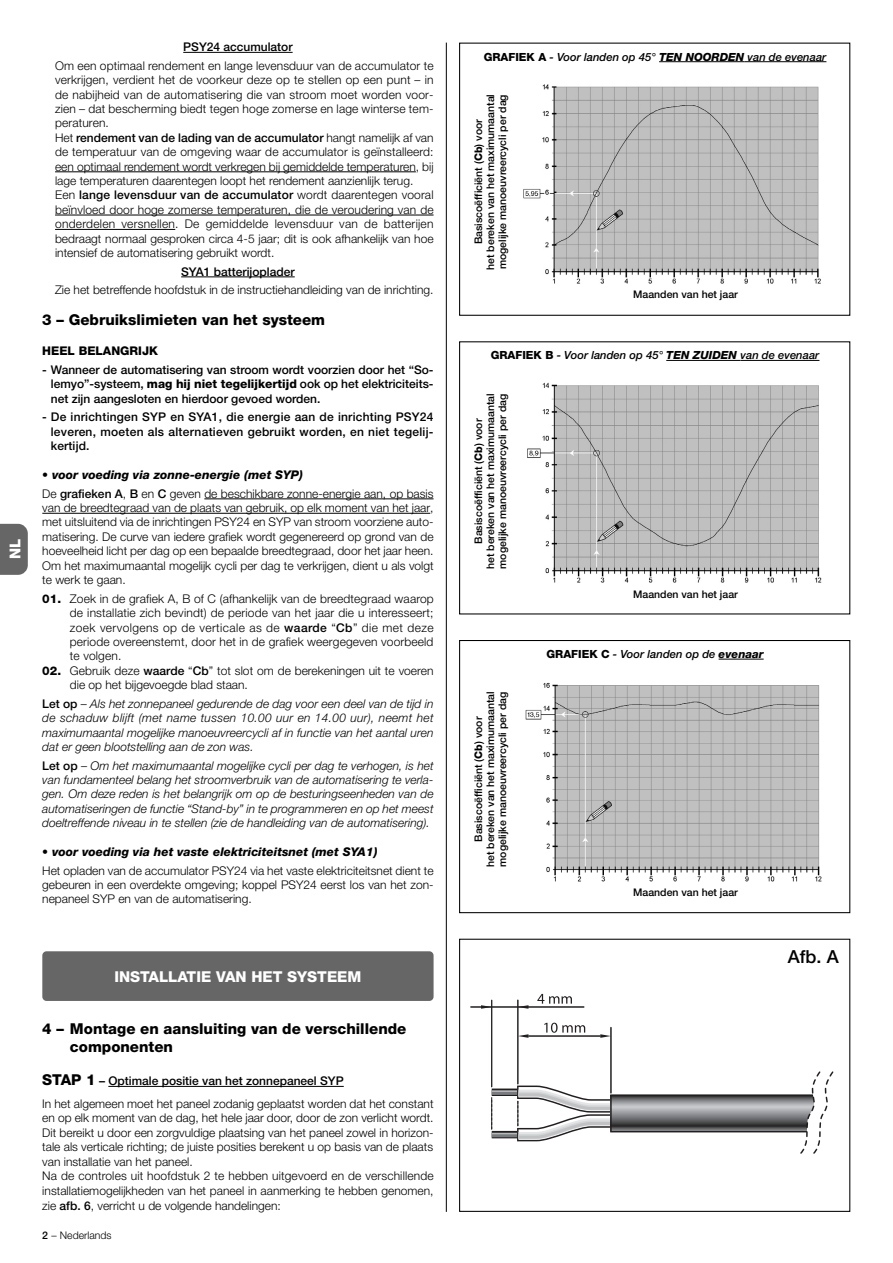
<style>
.page{position:relative;width:893px;height:1263px;background:#fff}
.page>*{position:absolute;margin:0;border:0;box-sizing:border-box;transform-origin:0 0}
.t1{font:500 18px "Helvetica Neue";color:#000}
.t2{font:800 15px/18.1px "Helvetica Neue";color:#000}
.t3{font:800 15px "Helvetica Neue";color:#fff}
.t4{font:300 12px/14.4px "Helvetica Neue";color:#000}
.t5{font:italic 300 12px/14.4px "Helvetica Neue";color:#000;text-align:justify}
.t6{font:500 12px/14.4px "Helvetica Neue";color:#000;text-align:justify}
.t7{font:italic 800 12px "Helvetica Neue";color:#000}
.t8{font:800 12px "Helvetica Neue";color:#000}
.t9{font:italic 500 11.25px "Helvetica Neue";color:#000}
.t10{font:500 10.5px/12px "Helvetica Neue";color:#000;text-align:center}
.t11{font:300 10.5px "Helvetica Neue";color:#000}
.s1{font-weight:500}
.s2{font-weight:800}
.s3{font-weight:800;font-style:italic}
.s4{font-weight:500;font-style:normal}
.s5{font-style:normal}
.s6{font-weight:800;font-size:15px}
.s7{font-weight:800;font-style:normal}
</style>
<div class="page">
<hr style="left:108px;top:1086px;width:236px;height:1px;background:#000">
<div style="left:42px;top:951px;width:391px;height:50px;background:#666;border-radius:4px"></div>
<hr style="left:446px;top:43px;width:1px;height:1169px;background:#000">
<svg style="left:0;top:524px;width:28px;height:51px"></svg>
<img style="left:523px;top:84px;width:298px;height:200px">
<div style="left:459px;top:43px;width:391px;height:273px;border:1px solid #000"></div>
<hr style="left:659px;top:61px;width:85px;height:1px;background:#000">
<hr style="left:744px;top:61px;width:82px;height:1px;background:#000">
<img style="left:527px;top:382px;width:295px;height:201px">
<hr style="left:666px;top:360px;width:74px;height:1px;background:#000">
<hr style="left:740px;top:360px;width:79px;height:1px;background:#000">
<img style="left:525px;top:682px;width:297px;height:200px">
<div style="left:459px;top:640px;width:391px;height:273px;border:1px solid #000"></div>
<hr style="left:719px;top:659px;width:45px;height:1px;background:#000">
<svg style="left:629px;top:1096px;width:167px;height:34px"></svg>
<div style="left:610px;top:1094px;width:239px;height:38px;border:1px solid #231f20"></div>
<hr style="left:517px;top:1000px;width:1px;height:84px;background:#231f20">
<hr style="left:610px;top:1027px;width:1px;height:66px;background:#231f20">
<hr style="left:528px;top:1036px;width:72px;height:1px;background:#231f20">
<svg style="left:518px;top:1034px;width:10px;height:4px"></svg>
<svg style="left:600px;top:1034px;width:11px;height:4px"></svg>
<hr style="left:491px;top:1000px;width:1px;height:87px;background:#231f20">
<svg style="left:491px;top:1079px;width:138px;height:63px"></svg>
<hr style="left:471px;top:1007px;width:113px;height:1px;background:#231f20">
<svg style="left:481px;top:1005px;width:10px;height:4px"></svg>
<svg style="left:518px;top:1005px;width:10px;height:4px"></svg>
<svg style="left:537px;top:994px;width:35px;height:10px"></svg>
<svg style="left:544px;top:1023px;width:41px;height:10px"></svg>
<svg style="left:796px;top:1071px;width:52px;height:83px"></svg>
<div style="left:459px;top:939px;width:391px;height:273px;border:1px solid #000"></div>
<hr style="left:183px;top:52px;width:110px;height:1px;background:#000">
<hr style="left:55px;top:172px;width:361px;height:1px;background:#000">
<hr style="left:55px;top:215px;width:378px;height:1px;background:#000">
<hr style="left:55px;top:229px;width:120px;height:1px;background:#000">
<hr style="left:181px;top:277px;width:114px;height:1px;background:#000">
<hr style="left:204px;top:499px;width:229px;height:1px;background:#000">
<hr style="left:42px;top:513px;width:388px;height:1px;background:#000">
<p class="t3" style="left:10px;top:559px;width:22px;rotate:-90deg">NL</p>
<p class="t6" style="left:183px;top:41px;width:111px">PSY24 accumulator</p>
<p class="t4" style="left:55px;top:59px;width:380px">Om een optimaal rendement en lange levensduur van de accumulator te verkrijgen, verdient het de voorkeur deze op te stellen op een punt – in de nabijheid van de automatisering die van stroom moet worden voor&shy;zien – dat bescherming biedt tegen hoge zomerse en lage winterse tem&shy;peraturen.<br>Het <span class="s1">rendement van de lading van de accumulator</span> hangt namelijk af van de temperatuur van de omgeving waar de accumulator is geïnstalleerd: een optimaal rendement wordt verkregen bij gemiddelde temperaturen, bij lage temperaturen daarentegen loopt het rendement aanzienlijk terug.<br>Een <span class="s1">lange levensduur van de accumulator</span> wordt daarentegen vooral beïnvloed door hoge zomerse temperaturen, die de veroudering van de onderdelen versnellen. De gemiddelde levensduur van de batterijen bedraagt normaal gesproken circa 4-5 jaar; dit is ook afhankelijk van hoe intensief de automatisering gebruikt wordt.</p>
<p class="t6" style="left:181px;top:265px;width:115px">SYA1 batterijoplader</p>
<p class="t4" style="left:55px;top:284px;width:380px">Zie het betreffende hoofdstuk in de instructiehandleiding van de inrichting.</p>
<p class="t2" style="left:42px;top:312px;width:284px">3 – Gebruikslimieten van het systeem</p>
<p class="t8" style="left:42px;top:347px;width:117px">HEEL BELANGRIJK</p>
<p class="t6" style="left:51px;top:364px;width:384px;text-indent:-8px">- Wanneer de automatisering van stroom wordt voorzien door het “So - lemyo”-systeem, <span class="s2">mag hij niet tegelijkertijd</span> ook op het elektriciteits&shy;net zijn aangesloten en hierdoor gevoed worden.</p>
<p class="t6" style="left:51px;top:411px;width:384px;text-indent:-8px">- De inrichtingen SYP en SYA1, die energie aan de inrichting PSY24 leveren, moeten als alternatieven gebruikt worden, en niet tegelij&shy;kertijd.</p>
<p class="t4" style="left:42px;top:467px;width:393px;line-height:18.6px"><span class="s3">• voor voeding via zonne-energie (met SYP)<br></span>De <span class="s1">grafieken A</span>, <span class="s1">B</span> en <span class="s1">C</span> geven de beschikbare zonne-energie aan, op basis</p>
<p class="t4" style="left:42px;top:502px;width:393px;text-align:justify">van de breedtegraad van de plaats van gebruik, op elk moment van het jaar, met uitsluitend via de inrichtingen PSY24 en SYP van stroom voorziene auto&shy;matisering. De curve van iedere grafiek wordt gegenereerd op grond van de hoeveelheid licht per dag op een bepaalde breedtegraad, door het jaar heen.<br>Om het maximumaantal mogelijk cycli per dag te verkrijgen, dient u als volgt te werk te gaan.</p>
<p class="t4" style="left:70px;top:592px;width:365px;text-align:justify;text-indent:-28px"><span class="s2">01.</span> Zoek in de grafiek A, B of C (afhankelijk van de breedtegraad waarop de installatie zich bevindt) de periode van het jaar die u interesseert; zoek vervolgens op de verticale as de <span class="s1">waarde</span> “<span class="s1">Cb</span>” die met deze periode overeenstemt, door het in de grafiek weergegeven voorbeeld te volgen.</p>
<p class="t4" style="left:70px;top:664px;width:365px;text-indent:-28px"><span class="s2">02.</span> Gebruik deze <span class="s1">waarde</span> “<span class="s1">Cb</span>” tot slot om de berekeningen uit te voeren die op het bijgevoegde blad staan.</p>
<p class="t5" style="left:42px;top:697px;width:393px"><span class="s4">Let op</span> <span class="s5">–</span> Als het zonnepaneel gedurende de dag voor een deel van de tijd in de schaduw blijft (met name tussen 10.00 uur en 14.00 uur), neemt het maximumaantal mogelijke manoeuvreercycli af in functie van het aantal uren dat er geen blootstelling aan de zon was.</p>
<p class="t5" style="left:42px;top:759px;width:393px"><span class="s4">Let op</span> <span class="s5">–</span> Om het maximumaantal mogelijke cycli per dag te verhogen, is het van fundamenteel belang het stroomverbruik van de automatisering te verla&shy;gen. Om deze reden is het belangrijk om op de besturingseenheden van de automatiseringen de functie “Stand-by” in te programmeren en op het meest doeltreffende niveau in te stellen (zie de handleiding van de automatisering).</p>
<p class="t7" style="left:42px;top:847px;width:337px">• voor voeding via het vaste elektriciteitsnet (met SYA1)</p>
<p class="t4" style="left:42px;top:864px;width:393px;text-align:justify">Het opladen van de accumulator PSY24 via het vaste elektriciteitsnet dient te gebeuren in een overdekte omgeving; koppel PSY24 eerst los van het zon&shy;nepaneel SYP en van de automatisering.</p>
<p class="t3" style="left:114px;top:971px;width:249px">INSTALLATIE VAN HET SYSTEEM</p>
<p class="t2" style="left:70px;top:1021px;width:338px;text-indent:-28px">4 – Montage en aansluiting van de verschillende componenten</p>
<p class="t4" style="left:42px;top:1071px;width:393px;line-height:22.4px"><span class="s6">STAP 1</span> <span class="s1">– Optimale positie van het zonnepaneel SYP<br></span>In het algemeen moet het paneel zodanig geplaatst worden dat het constant</p>
<p class="t4" style="left:42px;top:1112px;width:393px">en op elk moment van de dag, het hele jaar door, door de zon verlicht wordt.<br>Dit bereikt u door een zorgvuldige plaatsing van het paneel zowel in horizon&shy;tale als verticale richting; de juiste posities berekent u op basis van de plaats van installatie van het paneel.<br>Na de controles uit hoofdstuk 2 te hebben uitgevoerd en de verschillende installatiemogelijkheden van het paneel in aanmerking te hebben genomen, zie <span class="s1">afb. 6</span>, verricht u de volgende handelingen:</p>
<p class="t11" style="left:42px;top:1231px;width:71px"><span class="s1">2</span> – Nederlands</p>
<p class="t9" style="left:484px;top:53px;width:344px"><span class="s7">GRAFIEK A</span> - Voor landen op 45° <span class="s2">TEN NOORDEN</span> van de evenaar</p>
<p class="t10" style="left:473px;top:270px;width:177px;rotate:-90deg">Basiscoëfficiënt (<span class="s2">Cb</span>) voor<br>het bereken van het maximumaantal mogelijke manoeuvreercycli per dag</p>
<p class="t10" style="left:633px;top:290px;width:106px">Maanden van het jaar</p>
<p class="t9" style="left:491px;top:351px;width:330px"><span class="s7">GRAFIEK B</span> - Voor landen op 45° <span class="s2">TEN ZUIDEN</span> van de evenaar</p>
<p class="t10" style="left:473px;top:569px;width:177px;rotate:-90deg">Basiscoëfficiënt (<span class="s2">Cb</span>) voor<br>het bereken van het maximumaantal mogelijke manoeuvreercycli per dag</p>
<p class="t10" style="left:473px;top:867px;width:177px;rotate:-90deg">Basiscoëfficiënt (<span class="s2">Cb</span>) voor<br>het bereken van het maximumaantal mogelijke manoeuvreercycli per dag</p>
<p class="t10" style="left:633px;top:589px;width:106px">Maanden van het jaar</p>
<p class="t9" style="left:546px;top:650px;width:219px"><span class="s7">GRAFIEK C</span> - Voor landen op de <span class="s2">evenaar</span></p>
<p class="t10" style="left:633px;top:887px;width:106px">Maanden van het jaar</p>
<h1 class="t1" style="left:788px;top:950px;width:53px">Afb. A</h1>
</div>
